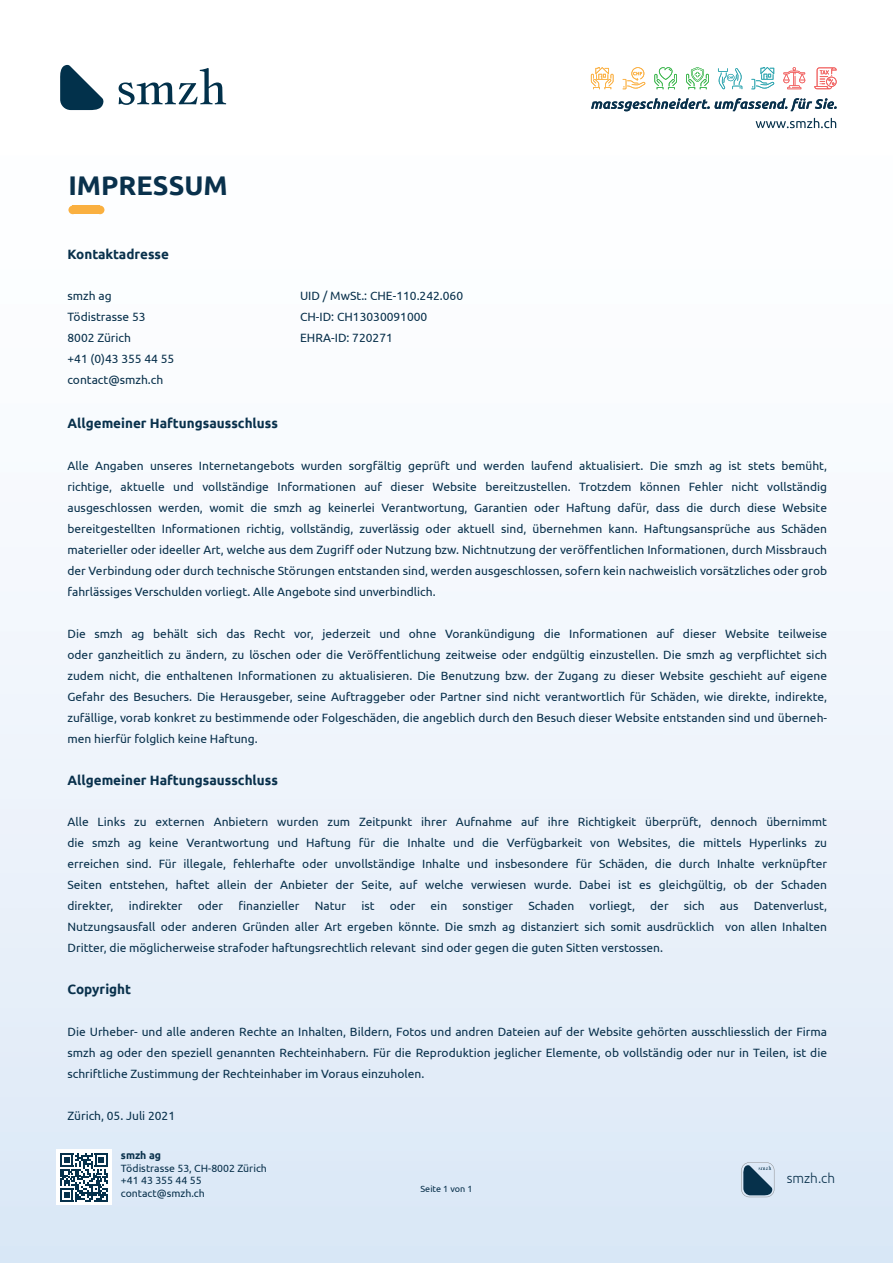
<style>
.page{position:relative;width:893px;height:1263px;background:#fff}
.page>*{position:absolute;margin:0;border:0;box-sizing:border-box;transform-origin:0 0}
.t1{font:700 27px "Ubuntu";color:#09314c}
.t2{font:700 13.5px "Ubuntu";color:#09314c}
.t3{font:300 13.5px "Ubuntu";color:#09314c}
.t4{font:12px/21px "Ubuntu";color:#09314c;text-align:justify}
.t5{font:10.5px/12.6px "Ubuntu";color:#09314c}
.t6{font:700 10.5px "Ubuntu";color:#09314c}
.t7{font:9px "Ubuntu";color:#09314c}
</style>
<div class="page">
<img style="left:0;top:74px;width:665px;height:558px">
<svg style="left:60px;top:1153px;width:48px;height:48px"></svg>
<svg style="left:741px;top:1162px;width:33px;height:35px"></svg>
<svg style="left:756px;top:118px;width:80px;height:10px"></svg>
<svg style="left:58px;top:64px;width:49px;height:49px"></svg>
<svg style="left:119px;top:68px;width:107px;height:37px"></svg>
<svg style="left:591px;top:98px;width:246px;height:13px"></svg>
<svg style="left:814px;top:67px;width:23px;height:22px"></svg>
<svg style="left:718px;top:68px;width:24px;height:21px"></svg>
<svg style="left:751px;top:67px;width:23px;height:22px"></svg>
<svg style="left:654px;top:67px;width:23px;height:22px"></svg>
<svg style="left:686px;top:67px;width:23px;height:22px"></svg>
<svg style="left:623px;top:67px;width:22px;height:22px"></svg>
<svg style="left:591px;top:67px;width:22px;height:22px"></svg>
<svg style="left:783px;top:67px;width:22px;height:22px"></svg>
<div style="left:72px;top:206px;width:28px;height:8px;background:#fab040"></div>
<div style="left:68px;top:206px;width:9px;height:8px;background:#fab040;border-radius:50%"></div>
<div style="left:96px;top:206px;width:8px;height:8px;background:#fab040;border-radius:50%"></div>
<h1 class="t1" style="left:68px;top:169px;width:161px">IMPRESSUM</h1>
<p class="t2" style="left:68px;top:246px;width:103px">Kontaktadresse</p>
<p class="t4" style="left:68px;top:285px;width:108px;text-align:left">smzh ag<br>Tödistrasse 53<br>8002 Zürich<br>+41 (0)43 355 44 55 contact@smzh.ch</p>
<p class="t4" style="left:300px;top:285px;width:165px;text-align:left">UID / MwSt.: CHE-110.242.060<br>CH-ID: CH13030091000<br>EHRA-ID: 720271</p>
<p class="t2" style="left:68px;top:415px;width:212px">Allgemeiner Haftungsausschluss</p>
<p class="t4" style="left:68px;top:455px;width:761px">Alle Angaben unseres Internetangebots wurden sorgfältig geprüft und werden laufend aktualisiert. Die smzh ag ist stets bemüht, richtige, aktuelle und vollständige Informationen auf dieser Website bereitzustellen. Trotzdem können Fehler nicht vollständig ausgeschlossen werden, womit die smzh ag keinerlei Verantwortung, Garantien oder Haftung dafür, dass die durch diese Website bereitgestellten Informationen richtig, vollständig, zuverlässig oder aktuell sind, übernehmen kann. Haftungsansprüche aus Schäden materieller oder ideeller Art, welche aus dem Zugriff oder Nutzung bzw. Nichtnutzung der veröffentlichen Informationen, durch Missbrauch der Verbindung oder durch technische Störungen entstanden sind, werden ausgeschlossen, sofern kein nachweislich vorsätzliches oder grob fahrlässiges Verschulden vorliegt. Alle Angebote sind unverbindlich.</p>
<p class="t4" style="left:68px;top:623px;width:761px">Die smzh ag behält sich das Recht vor, jederzeit und ohne Vorankündigung die Informationen auf dieser Website teilweise oder ganzheitlich zu ändern, zu löschen oder die Veröffentlichung zeitweise oder endgültig einzustellen. Die smzh ag verpflichtet sich zudem nicht, die enthaltenen Informationen zu aktualisieren. Die Benutzung bzw. der Zugang zu dieser Website geschieht auf eigene Gefahr des Besuchers. Die Herausgeber, seine Auftraggeber oder Partner sind nicht verantwortlich für Schäden, wie direkte, indirekte, zufällige, vorab konkret zu bestimmende oder Folgeschäden, die angeblich durch den Besuch dieser Website entstanden sind und überneh&shy;men hierfür folglich keine Haftung.</p>
<p class="t2" style="left:68px;top:771px;width:212px">Allgemeiner Haftungsausschluss</p>
<p class="t4" style="left:68px;top:811px;width:761px">Alle Links zu externen Anbietern wurden zum Zeitpunkt ihrer Aufnahme auf ihre Richtigkeit überprüft, dennoch übernimmt die smzh ag keine Verantwortung und Haftung für die Inhalte und die Verfügbarkeit von Websites, die mittels Hyperlinks zu erreichen sind. Für illegale, fehlerhafte oder unvollständige Inhalte und insbesondere für Schäden, die durch Inhalte verknüpfter Seiten entstehen, haftet allein der Anbieter der Seite, auf welche verwiesen wurde. Dabei ist es gleichgültig, ob der Schaden direkter,</p>
<p class="t4" style="left:68px;top:895px;width:761px;text-indent:686px">Datenverlust, Nutzungsausfall oder anderen Gründen aller Art ergeben könnte. Die smzh ag distanziert sich somit ausdrücklich von allen Inhalten Dritter, die möglicherweise strafoder haftungsrechtlich relevant sind oder gegen die guten Sitten verstossen.</p>
<p class="t4" style="left:129px;top:895px;width:55px">indirekter</p>
<p class="t4" style="left:198px;top:895px;width:27px">oder</p>
<p class="t4" style="left:238px;top:895px;width:63px">finanzieller</p>
<p class="t4" style="left:315px;top:895px;width:33px">Natur</p>
<p class="t4" style="left:361px;top:895px;width:15px">ist</p>
<p class="t4" style="left:390px;top:895px;width:27px">oder</p>
<p class="t4" style="left:431px;top:895px;width:18px">ein</p>
<p class="t4" style="left:462px;top:895px;width:52px">sonstiger</p>
<p class="t4" style="left:528px;top:895px;width:47px">Schaden</p>
<p class="t4" style="left:589px;top:895px;width:47px">vorliegt,</p>
<p class="t4" style="left:650px;top:895px;width:20px">der</p>
<p class="t4" style="left:684px;top:895px;width:22px">sich</p>
<p class="t4" style="left:720px;top:895px;width:20px">aus</p>
<p class="t2" style="left:68px;top:981px;width:65px">Copyright</p>
<p class="t4" style="left:68px;top:1020px;width:761px">Die Urheber- und alle anderen Rechte an Inhalten, Bildern, Fotos und andren Dateien auf der Website gehörten ausschliesslich der Firma smzh ag oder den speziell genannten Rechteinhabern. Für die Reproduktion jeglicher Elemente, ob vollständig oder nur in Teilen, ist die schriftliche Zustimmung der Rechteinhaber im Voraus einzuholen.</p>
<p class="t4" style="left:68px;top:1104px;width:109px">Zürich, 05. Juli 2021</p>
<p class="t6" style="left:121px;top:1149px;width:42px">smzh ag</p>
<p class="t5" style="left:121px;top:1161px;width:147px">Tödistrasse 53, CH-8002 Zürich +41 43 355 44 55 contact@smzh.ch</p>
<p class="t7" style="left:421px;top:1183px;width:53px">Seite 1 von 1</p>
<p class="t3" style="left:787px;top:1170px;width:50px">smzh.ch</p>
</div>
